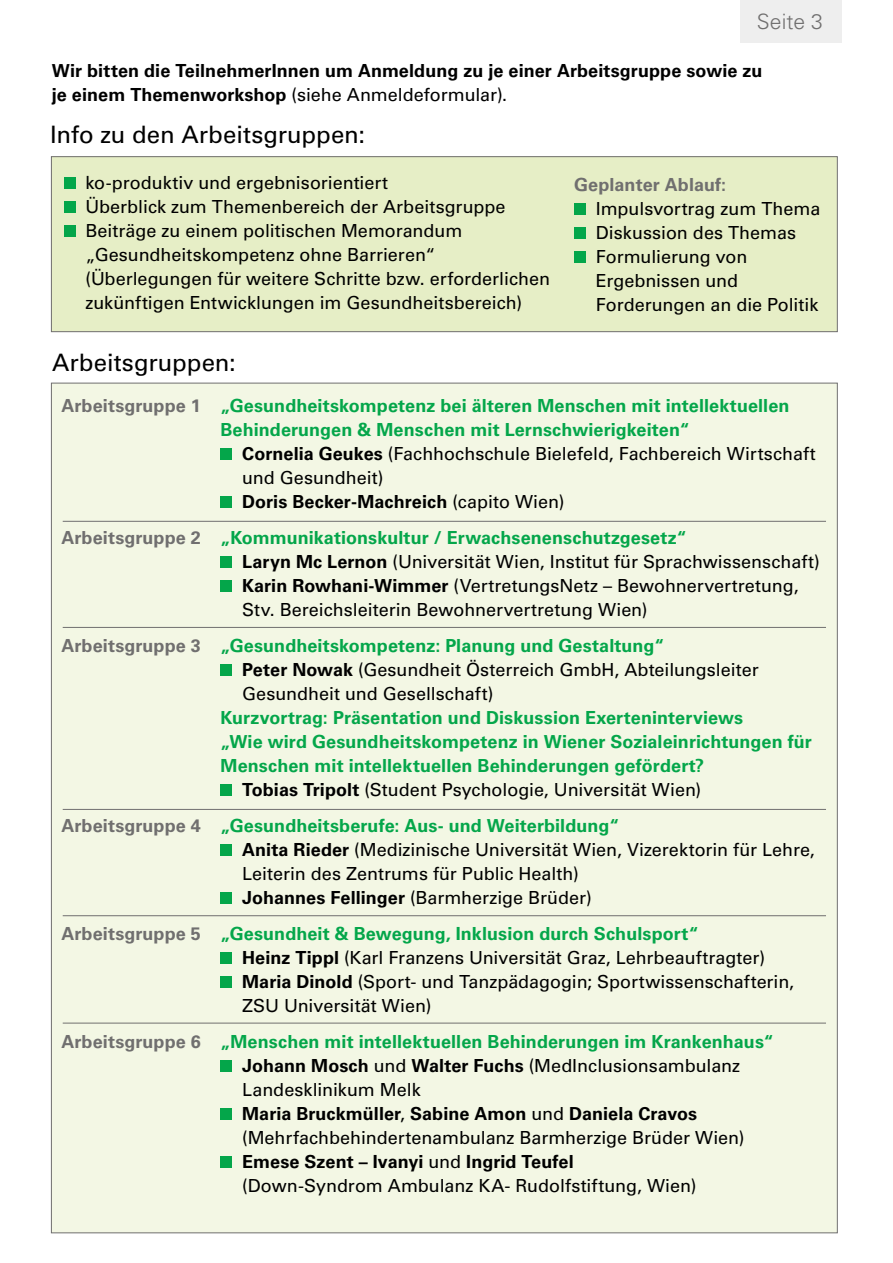
<style>
.page{position:relative;width:893px;height:1263px;background:#fff}
.page>*{position:absolute;margin:0;border:0;box-sizing:border-box;transform-origin:0 0}
.t1{font:24px "Univers LT Pro 55 Roman";color:#000}
.t2{font:300 21.15px "Univers LT Pro 45";color:#706f6f}
.t3{font:18px/24px "Univers LT Pro 55 Roman";color:#000}
.t4{font:700 18px/24px "Univers LT Pro 65";letter-spacing:.005em;color:#04a64a}
.t5{font:700 18px "Univers LT Pro 65";letter-spacing:.005em;color:#000}
.t6{font:700 18px "Univers LT Pro 65";letter-spacing:.005em;color:#706f6f}
.s1{font-family:"Univers LT Pro 65";font-weight:700}
.s2{color:#fff}
.s3{color:#706f6f}
.s4{color:#000}
.s5{font-family:"Univers LT Pro 55 Roman";font-weight:400;color:#000}
.s6{font-family:"Univers LT Pro 55 Roman";font-weight:400}
</style>
<div class="page">
<div style="left:51px;top:383px;width:786px;height:850px;background:#f3f7e4"></div>
<div style="left:51px;top:157px;width:786px;height:175px;background:#e6eec6"></div>
<div style="left:51px;top:156px;width:787px;height:176px;border:1px solid #706f6f"></div>
<div style="left:740px;top:0;width:101px;height:43px;background:#ededed"></div>
<div style="left:220px;top:448px;width:12px;height:12px;background:#04a64a"></div>
<div style="left:220px;top:496px;width:12px;height:12px;background:#04a64a"></div>
<div style="left:220px;top:556px;width:12px;height:12px;background:#04a64a"></div>
<div style="left:220px;top:580px;width:12px;height:12px;background:#04a64a"></div>
<div style="left:220px;top:664px;width:12px;height:12px;background:#04a64a"></div>
<div style="left:220px;top:784px;width:12px;height:12px;background:#04a64a"></div>
<div style="left:220px;top:844px;width:12px;height:12px;background:#04a64a"></div>
<div style="left:220px;top:892px;width:12px;height:12px;background:#04a64a"></div>
<div style="left:220px;top:952px;width:12px;height:12px;background:#04a64a"></div>
<div style="left:220px;top:976px;width:12px;height:12px;background:#04a64a"></div>
<div style="left:220px;top:1060px;width:12px;height:12px;background:#04a64a"></div>
<div style="left:220px;top:1108px;width:12px;height:12px;background:#04a64a"></div>
<div style="left:220px;top:1156px;width:12px;height:12px;background:#04a64a"></div>
<div style="left:64px;top:177px;width:12px;height:12px;background:#04a64a"></div>
<div style="left:64px;top:201px;width:12px;height:12px;background:#04a64a"></div>
<div style="left:64px;top:225px;width:12px;height:12px;background:#04a64a"></div>
<div style="left:574px;top:203px;width:12px;height:12px;background:#04a64a"></div>
<div style="left:574px;top:227px;width:12px;height:12px;background:#04a64a"></div>
<div style="left:574px;top:251px;width:12px;height:12px;background:#04a64a"></div>
<hr style="left:63px;top:521px;width:763px;height:1px;background:#706f6f">
<hr style="left:63px;top:627px;width:763px;height:1px;background:#706f6f">
<hr style="left:63px;top:809px;width:763px;height:1px;background:#706f6f">
<hr style="left:63px;top:915px;width:763px;height:1px;background:#706f6f">
<hr style="left:63px;top:1023px;width:763px;height:1px;background:#706f6f">
<p class="t2" style="left:757px;top:9px;width:67px">Seite 3</p>
<p class="t5" style="left:52px;top:60px;width:712px">Wir bitten die TeilnehmerInnen um Anmeldung zu je einer Arbeitsgruppe sowie zu</p>
<p class="t3" style="left:52px;top:82px;width:473px"><span class="s1">je einem Themenworkshop</span> (siehe Anmeldeformular). <span class="s2">T</span></p>
<h1 class="t1" style="left:50px;top:120px;width:317px">Info zu den Arbeitsgruppen:</h1>
<p class="t3" style="left:86px;top:170px;width:466px">ko-produktiv und ergebnisorientiert<br>Überblick zum Themenbereich der Arbeitsgruppe Beiträge zu einem politischen Memorandum „Gesundheitskompetenz ohne Barrieren“ (Überlegungen für weitere Schritte bzw. erforderlichen zukünftigen Entwicklungen im Gesundheitsbereich)</p>
<p class="t6" style="left:574px;top:174px;width:154px">Geplanter Ablauf:</p>
<p class="t3" style="left:596px;top:197px;width:226px">Impulsvortrag zum Thema<br>Diskussion des Themas<br>Formulierung von<br>Ergebnissen und<br>Forderungen an die Politik</p>
<h1 class="t1" style="left:52px;top:348px;width:185px">Arbeitsgruppen:</h1>
<p class="t4" style="left:220px;top:393px;width:571px;text-indent:-159px"><span class="s3">Arbeitsgruppe 1</span> „Gesundheitskompetenz bei älteren Menschen mit intellektuellen<br>Behinderungen &amp; Menschen mit Lernschwierigkeiten“</p>
<p class="t3" style="left:242px;top:441px;width:575px"><span class="s1">Cornelia Geukes</span> (Fachhochschule Bielefeld, Fachbereich Wirtschaft und Gesundheit)</p>
<p class="t4" style="left:61px;top:483px;width:627px;line-height:36px;text-indent:181px"><span class="s4">Doris Becker-Machreich</span> <span class="s5">(capito Wien)<br></span><span class="s3">Arbeitsgruppe 2</span> „Kommunikationskultur / Erwachsenenschutzgesetz“</p>
<p class="t3" style="left:242px;top:549px;width:579px"><span class="s1">Laryn Mc Lernon</span> (Universität Wien, Institut für Sprachwissenschaft)<br><span class="s1">Karin Rowhani-Wimmer</span> (VertretungsNetz – Bewohnervertretung,<br>Stv. Bereichsleiterin Bewohnervertretung Wien)</p>
<p class="t4" style="left:61px;top:633px;width:604px"><span class="s3">Arbeitsgruppe 3</span> „Gesundheitskompetenz: Planung und Gestaltung“</p>
<p class="t3" style="left:242px;top:657px;width:518px"><span class="s1">Peter Nowak</span> (Gesundheit Österreich GmbH, Abteilungsleiter<br>Gesundheit und Gesellschaft)</p>
<p class="t4" style="left:220px;top:705px;width:593px">Kurzvortrag: Präsentation und Diskussion Exerteninterviews<br>„Wie wird Gesundheitskompetenz in Wiener Sozialeinrichtungen für<br>Menschen mit intellektuellen Behinderungen gefördert?</p>
<p class="t3" style="left:242px;top:777px;width:461px"><span class="s1">Tobias Tripolt</span> (Student Psychologie, Universität Wien)</p>
<p class="t4" style="left:61px;top:813px;width:559px"><span class="s3">Arbeitsgruppe 4</span> „Gesundheitsberufe: Aus- und Weiterbildung“</p>
<p class="t3" style="left:242px;top:837px;width:574px"><span class="s1">Anita Rieder</span> (Medizinische Universität Wien, Vizerektorin für Lehre,<br>Leiterin des Zentrums für Public Health)<br><span class="s1">Johannes Fellinger</span> (Barmherzige Brüder)</p>
<p class="t4" style="left:61px;top:921px;width:639px"><span class="s3">Arbeitsgruppe 5</span> „Gesundheit &amp; Bewegung, Inklusion durch Schulsport“</p>
<p class="t3" style="left:242px;top:945px;width:553px"><span class="s1">Heinz Tippl</span> (Karl Franzens Universität Graz, Lehrbeauftragter)<br><span class="s1">Maria Dinold</span> (Sport- und Tanzpädagogin; Sportwissenschafterin,<br>ZSU Universität Wien)</p>
<p class="t4" style="left:61px;top:1029px;width:714px"><span class="s3">Arbeitsgruppe 6</span> „Menschen mit intellektuellen Behinderungen im Krankenhaus“</p>
<p class="t3" style="left:242px;top:1053px;width:499px"><span class="s1">Johann Mosch</span> und <span class="s1">Walter Fuchs</span> (MedInclusionsambulanz<br>Landesklinikum Melk</p>
<p class="t5" style="left:242px;top:1103px;width:456px">Maria Bruckmüller<span class="s6">,</span> Sabine Amon <span class="s6">und</span> Daniela Cravos</p>
<p class="t3" style="left:242px;top:1125px;width:504px">(Mehrfachbehindertenambulanz Barmherzige Brüder Wien)</p>
<p class="t5" style="left:242px;top:1151px;width:333px">Emese Szent – Ivanyi <span class="s6">und</span> Ingrid Teufel</p>
<p class="t3" style="left:242px;top:1173px;width:456px">(Down-Syndrom Ambulanz KA- Rudolfstiftung, Wien)</p>
</div>
